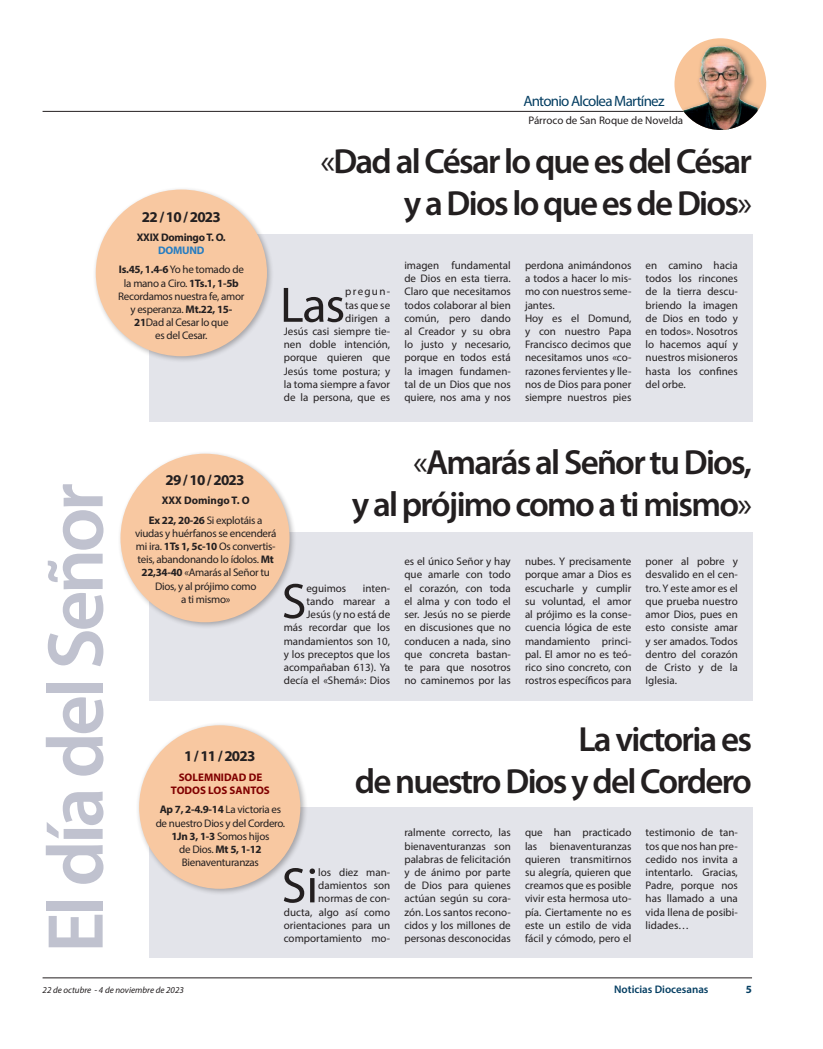
<style>
.page{position:relative;width:823px;height:1049px;background:#fff}
.page>*{position:absolute;margin:0;border:0;box-sizing:border-box;transform-origin:0 0}
.t1{font:600 80px "Myriad Pro";letter-spacing:-.05em;color:#c0c2cf}
.t2{font:50.2px "Myriad Pro";color:#231f20}
.t3{font:600 35px "Myriad Pro";letter-spacing:-.05em;color:#231f20}
.t4{font:700 15px "Myriad Pro";letter-spacing:-.05em;color:#231f20}
.t5{font:15px "Myriad Pro";letter-spacing:-.05em;color:#043e62}
.t6{font:11px/13.2px "Myriad Pro";color:#231f20;text-align:justify}
.t7{font:11px/13.2px "Myriad Pro";letter-spacing:-.025em;color:#231f20;text-align:center}
.t8{font:700 11px "Myriad Pro";letter-spacing:-.025em;color:#231f20}
.t9{font:700 11px "Myriad Pro";color:#800000}
.t10{font:600 11px "Myriad Pro";color:#043e62}
.t11{font:700 11px "Myriad Pro";color:#231f20}
.t12{font:700 11px "Myriad Pro";letter-spacing:-.025em;color:#277dc1}
.t13{font:700 11px "Myriad Pro";color:#043e62}
.t14{font:italic 9px "Myriad Pro";color:#231f20}
.s1{font-weight:700}
.s2{font-weight:400}
.s3{color:#fff}
</style>
<div class="page">
<hr style="left:43px;top:978px;width:708px;height:1px;background:#231f20">
<hr style="left:43px;top:111px;width:708px;height:1px;background:#231f20">
<svg style="left:674px;top:38px;width:91px;height:92px"></svg>
<div style="left:679px;top:43px;width:85px;height:87px;background:#231f20;opacity:.55"></div>
<img style="left:682px;top:41px;width:75px;height:89px">
<div style="left:149px;top:234px;width:602px;height:188px;background:#e3e4ea"></div>
<div style="left:92px;top:186px;width:182px;height:178px;background:#231f20;opacity:.33"></div>
<div style="left:96px;top:190px;width:171px;height:166px;background:#f8c8a1;border-radius:50%"></div>
<div style="left:149px;top:532px;width:602px;height:168px;background:#e3e4ea"></div>
<div style="left:117px;top:450px;width:180px;height:180px;background:#231f20;opacity:.33"></div>
<div style="left:120px;top:454px;width:169px;height:168px;background:#f8c8a1;border-radius:50%"></div>
<div style="left:149px;top:807px;width:602px;height:150px;background:#e3e4ea"></div>
<div style="left:135px;top:722px;width:173px;height:174px;background:#231f20;opacity:.33"></div>
<div style="left:139px;top:725px;width:161px;height:164px;background:#f8c8a1;border-radius:50%"></div>
<p class="t5" style="left:523px;top:91px;width:142px">Antonio Alcolea Martínez</p>
<p class="t4" style="left:142px;top:207px;width:80px">22 / 10 / 2023</p>
<p class="t8" style="left:137px;top:230px;width:90px">XXIX Domingo T. O.</p>
<p class="t12" style="left:158px;top:243px;width:48px">DOMUND</p>
<p class="t7" style="left:118px;top:263px;width:128px"><span class="s1">Is.45, 1.4-6</span> Yo he tomado de la mano a Ciro. <span class="s1">1Ts.1, 1-5b<br></span>Recordamos nuestra fe, amor y esperanza. <span class="s1">Mt.22, 15-<br>21</span>Dad al Cesar lo que</p>
<p class="t7" style="left:155px;top:329px;width:54px">es del Cesar.</p>
<p class="t6" style="left:528px;top:113px;width:156px">Párroco de San Roque de Novelda</p>
<p class="t3" style="left:320px;top:139px;width:433px"><span class="s2">«</span>Dad al César lo que es del César</p>
<p class="t3" style="left:403px;top:181px;width:349px">y a Dios lo que es de Dios<span class="s2">»</span></p>
<p class="t6" style="left:404px;top:258px;width:108px">imagen fundamental de Dios en esta tierra.<br>Claro que necesitamos todos colaborar al bien común, pero dando al Creador y su obra lo justo y necesario, porque en todos está la imagen fundamen&shy;tal de un Dios que nos quiere, nos ama y nos</p>
<p class="t6" style="left:524px;top:258px;width:108px">perdona animándonos a todos a hacer lo mis&shy;mo con nuestros seme&shy;jantes.</p>
<p class="t6" style="left:524px;top:311px;width:108px">Hoy es el Domund, y con nuestro Papa Francisco decimos que necesitamos unos «co&shy;razones fervientes y lle&shy;nos de Dios para poner siempre nuestros pies</p>
<p class="t6" style="left:645px;top:258px;width:94px">en camino hacia todos los rincones de la tierra descu&shy;briendo la imagen de Dios en todo y en todos». Nosotros lo hacemos aquí y nuestros misioneros hasta los confines del orbe.</p>
<p class="t2" style="left:280px;top:274px;width:67px">Las</p>
<p class="t6" style="left:283px;top:285px;width:108px;text-align:right">pregun-<br>tas que se<br>dirigen a<br>Jesús casi siempre tie&shy;nen doble intención, porque quieren que<br>Jesús tome postura; y la toma siempre a favor de la persona, que es</p>
<p class="t1" style="left:25px;top:953px;width:471px;rotate:-90deg">El dí<span class="s3">a d</span>el Señor</p>
<p class="t4" style="left:165px;top:470px;width:80px">29 / 10 / 2023</p>
<p class="t11" style="left:162px;top:493px;width:89px">XXX Domingo T. O</p>
<p class="t7" style="left:135px;top:513px;width:143px"><span class="s1">Ex 22, 20-26</span> Si explotáis a viudas y huérfanos se encenderá mi ira. <span class="s1">1Ts 1, 5c-10</span> Os convertis&shy;teis, abandonando lo ídolos. <span class="s1">Mt<br>22,34-40</span> «Amarás al Señor tu<br>Dios, y al prójimo como</p>
<p class="t6" style="left:181px;top:592px;width:51px">a ti mismo»</p>
<p class="t3" style="left:413px;top:440px;width:340px"><span class="s2">«</span>Amarás al Señor tu Dios,</p>
<p class="t3" style="left:351px;top:482px;width:401px">y al prójimo como a ti mismo<span class="s2">»</span></p>
<p class="t2" style="left:281px;top:570px;width:26px">S</p>
<p class="t6" style="left:306px;top:581px;width:41px">eguimos</p>
<p class="t6" style="left:283px;top:581px;width:108px;text-align:right">inten-<br>tando marear a<br>Jesús (y no está de<br>más recordar que los mandamientos son 10, y los preceptos que los acompañaban 613). Ya decía el «Shemá»: Dios</p>
<p class="t6" style="left:404px;top:555px;width:108px">es el único Señor y hay que amarle con todo el corazón, con toda el alma y con todo el ser. Jesús no se pierde en discusiones que no conducen a nada, sino que concreta bastan&shy;te para que nosotros no caminemos por las</p>
<p class="t6" style="left:524px;top:555px;width:108px">nubes. Y precisamente porque amar a Dios es escucharle y cumplir su voluntad, el amor al prójimo es la conse&shy;cuencia lógica de este mandamiento princi&shy;pal. El amor no es teó&shy;rico sino concreto, con rostros específicos para</p>
<p class="t6" style="left:645px;top:555px;width:94px">poner al pobre y desvalido en el cen&shy;tro. Y este amor es el que prueba nuestro amor Dios, pues en esto consiste amar y ser amados. Todos dentro del corazón de Cristo y de la Iglesia.</p>
<p class="t3" style="left:578px;top:717px;width:175px">La victoria es</p>
<p class="t3" style="left:354px;top:759px;width:398px">de nuestro Dios y del Cordero</p>
<p class="t6" style="left:645px;top:826px;width:94px">testimonio de tan&shy;tos que nos han pre&shy;cedido nos invita a intentarlo. Gracias, Padre, porque nos has llamado a una vida llena de posibi&shy;lidades…</p>
<p class="t4" style="left:184px;top:746px;width:73px">1 / 11 / 2023</p>
<p class="t9" style="left:178px;top:770px;width:85px">SOLEMNIDAD DE</p>
<p class="t9" style="left:171px;top:783px;width:100px">TODOS LOS SANTOS</p>
<p class="t7" style="left:155px;top:803px;width:131px"><span class="s1">Ap 7, 2-4.9-14</span> La victoria es de nuestro Dios y del Cordero.<br><span class="s1">1Jn 3, 1-3</span> Somos hijos</p>
<p class="t8" style="left:179px;top:842px;width:84px"><span class="s2">de Dios.</span> Mt 5, 1-12</p>
<p class="t7" style="left:182px;top:856px;width:79px">Bienaventuranzas</p>
<p class="t6" style="left:524px;top:826px;width:108px">que han practicado las bienaventuranzas quieren transmitirnos su alegría, quieren que creamos que es posible vivir esta hermosa uto&shy;pía. Ciertamente no es este un estilo de vida fácil y cómodo, pero el</p>
<p class="t6" style="left:404px;top:826px;width:108px">ralmente correcto, las bienaventuranzas son palabras de felicitación y de ánimo por parte de Dios para quienes actúan según su cora&shy;zón. Los santos recono&shy;cidos y los millones de personas desconocidas</p>
<p class="t2" style="left:281px;top:854px;width:38px">Si</p>
<p class="t6" style="left:283px;top:865px;width:108px;text-align:right">los diez man&shy;damientos son normas de con-<br>ducta, algo así como orientaciones para un comportamiento mo-</p>
<p class="t14" style="left:43px;top:984px;width:143px">22 de octubre - 4 de noviembre de 2023</p>
<p class="t10" style="left:613px;top:982px;width:96px">Noticias Diocesanas</p>
<p class="t13" style="left:745px;top:982px;width:8px">5</p>
</div>
